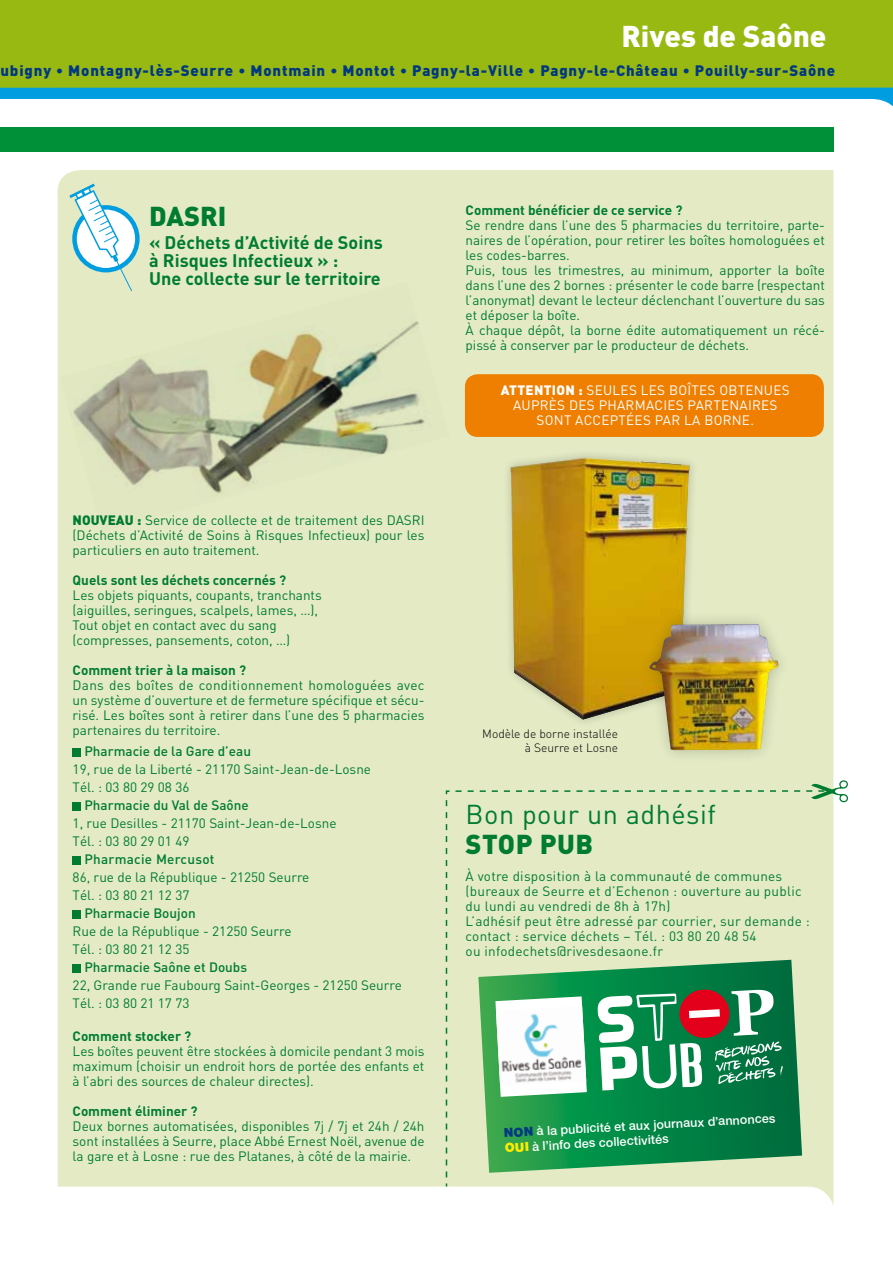
<style>
.page{position:relative;width:893px;height:1263px;background:#fff}
.page>*{position:absolute;margin:0;border:0;box-sizing:border-box;transform-origin:0 0}
.t1{font:900 29.7px "DIN";color:#fff}
.t2{font:27px "DIN";letter-spacing:.02em;color:#007c30}
.t3{font:900 27px "DIN";color:#007c30}
.t4{font:700 18px/18px "DIN";color:#007c30}
.t5{font:900 15px "DIN";letter-spacing:.06em;color:#003882}
.t6{font:13.5px/15px "DIN";color:#007c30}
.t7{font:13.5px/15px "DIN";letter-spacing:.02em;color:#007c30}
.t8{font:700 13.5px "DIN";color:#007c30}
.t9{font:500 13.5px "DIN";color:#007c30}
.t10{font:13.5px "DIN";color:#fff}
.t11{font:500 13.5px "DIN";letter-spacing:.02em;color:#007c30}
.t12{font:900 13.5px "DIN";letter-spacing:.02em;color:#fff}
.t13{font:500 12.45px/15px "Helvetica Neue";color:#fff}
.t14{font:300 12px/13.5px "DIN";color:#000;text-align:right}
.s1{font-weight:900}
.s2{font-weight:400}
.s3{font-weight:900;color:#003882}
.s4{font-weight:900;color:#ffed00}
</style>
<div class="page">
<svg style="left:0;top:0;width:893px;height:171px;fill:#97b911"></svg>
<div style="left:0;top:128px;width:833px;height:24px;background:#009037"></div>
<div style="left:53px;top:170px;width:780px;height:1034px;background:#e3eac4"></div>
<div style="left:73px;top:748px;width:8px;height:8px;background:#007c30"></div>
<div style="left:73px;top:802px;width:8px;height:8px;background:#007c30"></div>
<div style="left:73px;top:856px;width:8px;height:8px;background:#007c30"></div>
<div style="left:73px;top:910px;width:8px;height:8px;background:#007c30"></div>
<div style="left:73px;top:964px;width:8px;height:8px;background:#007c30"></div>
<svg style="left:75px;top:207px;width:62px;height:63px"></svg>
<div style="left:72px;top:205px;width:68px;height:67px;border:4px solid #009ee0;border-radius:50%"></div>
<svg style="left:68px;top:183px;width:64px;height:98px"></svg>
<div style="left:465px;top:374px;width:359px;height:63px;background:#ee7f00;border-radius:13px"></div>
<img style="left:60px;top:281px;width:390px;height:251px">
<div style="left:501px;top:448px;width:197px;height:280px;background:#000;opacity:.2"></div>
<div style="left:635px;top:609px;width:156px;height:155px;background:#000;opacity:.2"></div>
<img style="left:649px;top:624px;width:82px;height:126px">
<svg style="left:445px;top:789px;width:389px;height:399px;background:#a1ca9f"></svg>
<svg style="left:453px;top:780px;width:395px;height:22px;background:#d6e4bc"></svg>
<h1 class="t1" style="left:621px;top:16px;width:207px">Rives de Saône</h1>
<p class="t5" style="left:0;top:61px;width:836px">ubigny • Montagny-lès-Seurre • Montmain • Montot • Pagny-la-Ville • Pagny-le-Château • Pouilly-sur-Saône</p>
<h2 class="t3" style="left:149px;top:198px;width:79px">DASRI</h2>
<h3 class="t4" style="left:149px;top:232px;width:235px">« Déchets d’Activité de Soins à Risques I nfectieux » :<br>Une collecte sur le territoire</h3>
<p class="t6" style="left:73px;top:512px;width:353px;text-align:justify"><span class="s1">NOUVEAU :</span> Service de collecte et de traitement des DASRI (Déchets d’Activité de Soins à Risques Infectieux) pour les particuliers en auto traitement.</p>
<p class="t8" style="left:73px;top:571px;width:215px">Quels sont les déchets concernés ?</p>
<p class="t6" style="left:73px;top:587px;width:251px">Les objets piquants, coupants, tranchants (aiguilles, seringues, scalpels, lames, …), Tout objet en contact avec du sang (compresses, pansements, coton, …)</p>
<p class="t8" style="left:73px;top:661px;width:175px">Comment trier à la maison ?</p>
<p class="t6" style="left:73px;top:677px;width:353px;text-align:justify">Dans des boîtes de conditionnement homologuées avec un système d’ouverture et de fermeture spécifique et sécu&shy;risé. Les boîtes sont à retirer dans l’une des 5 pharmacies partenaires du territoire.</p>
<p class="t9" style="left:84px;top:743px;width:168px">Pharmacie de la Gare d’eau</p>
<p class="t6" style="left:73px;top:760px;width:300px;line-height:18px">19, rue de la Liberté - 21170 Saint-Jean-de-Losne<br>Tél. : 03 80 29 08 36</p>
<p class="t9" style="left:84px;top:797px;width:166px">Pharmacie du Val de Saône</p>
<p class="t6" style="left:73px;top:814px;width:265px;line-height:18px">1, rue Desilles - 21170 Saint-Jean-de-Losne<br>Tél. : 03 80 29 01 49</p>
<p class="t11" style="left:84px;top:851px;width:131px">Pharmacie Mercusot</p>
<p class="t6" style="left:73px;top:868px;width:238px;line-height:18px">86, rue de la République - 21250 Seurre<br>Tél. : 03 80 21 12 37</p>
<p class="t9" style="left:84px;top:905px;width:113px">Pharmacie Boujon</p>
<p class="t6" style="left:73px;top:922px;width:220px;line-height:18px">Rue de la République - 21250 Seurre<br>Tél. : 03 80 21 12 35</p>
<p class="t9" style="left:84px;top:959px;width:164px">Pharmacie Saône et Doubs</p>
<p class="t6" style="left:73px;top:976px;width:331px;line-height:18px">22, Grande rue Faubourg Saint-Georges - 21250 Seurre<br>Tél. : 03 80 21 17 73</p>
<p class="t8" style="left:73px;top:1027px;width:120px">Comment stocker ?</p>
<p class="t6" style="left:73px;top:1043px;width:353px;text-align:justify">Les boîtes peuvent être stockées à domicile pendant 3 mois maximum (choisir un endroit hors de portée des enfants et à l’abri des sources de chaleur directes).</p>
<p class="t8" style="left:73px;top:1102px;width:126px">Comment éliminer ?</p>
<p class="t6" style="left:73px;top:1118px;width:353px;text-align:justify">Deux bornes automatisées, disponibles 7j / 7j et 24h / 24h sont installées à Seurre, place Abbé Ernest Noël, avenue de la gare et à Losne : rue des Platanes, à côté de la mairie.</p>
<p class="t8" style="left:466px;top:202px;width:218px">Comment bénéficier de ce service ?</p>
<p class="t6" style="left:466px;top:218px;width:361px">Se rendre dans l’une des 5 pharmacies du territoire, parte&shy;naires de l’opération, pour retirer les boîtes homologuées et les codes-barres.<br>Puis, tous les trimestres, au minimum, apporter la boîte dans l’une des 2 bornes : présenter le code barre (respectant l’anonymat) devant le lecteur déclenchant l’ouverture du sas et déposer la boîte.<br>À chaque dépôt, la borne édite automatiquement un récé&shy;pissé à conserver par le producteur de déchets.</p>
<p class="t12" style="left:501px;top:381px;width:95px">ATTENTION : <span class="s2">seules</span></p>
<p class="t10" style="left:641px;top:382px;width:9px">les</p>
<p class="t10" style="left:669px;top:382px;width:32px">boîtes</p>
<p class="t10" style="left:719px;top:382px;width:10px">obtenues</p>
<p class="t10" style="left:513px;top:397px;width:10px">aupr</p>
<p class="t10" style="left:549px;top:397px;width:30px">ès des</p>
<p class="t10" style="left:599px;top:397px;width:10px">pharmacies</p>
<p class="t10" style="left:688px;top:397px;width:9px">partenaires</p>
<p class="t10" style="left:537px;top:412px;width:10px">sont</p>
<p class="t10" style="left:575px;top:412px;width:10px">acceptées</p>
<p class="t10" style="left:655px;top:412px;width:9px">par</p>
<p class="t10" style="left:684px;top:412px;width:30px">la borne</p>
<p class="t10" style="left:750px;top:412px;width:5px">.</p>
<p class="t14" style="left:482px;top:727px;width:137px">Modèle de borne installée à Seurre et Losne</p>
<h2 class="t2" style="left:466px;top:798px;width:252px">Bon pour un adhésif</h2>
<h2 class="t3" style="left:466px;top:826px;width:129px">STOP PUB</h2>
<p class="t7" style="left:466px;top:869px;width:346px">À votre disposition à la communauté de communes (bureaux de Seurre et d’Echenon : ouverture au public du lundi au vendredi de 8h à 17h)<br>L’adhésif peut être adressé par courrier, sur demande : contact : service déchets – Tél. : 03 80 20 48 54<br>ou infodechets@rivesdesaone.fr</p>
<p class="t13" style="left:504px;top:1125px;width:273px;rotate:-3deg"><span class="s3">NON</span> à la publicité et aux journaux d’annonces<br><span class="s4">OUI</span> à l’info des collectivités</p>
</div>
